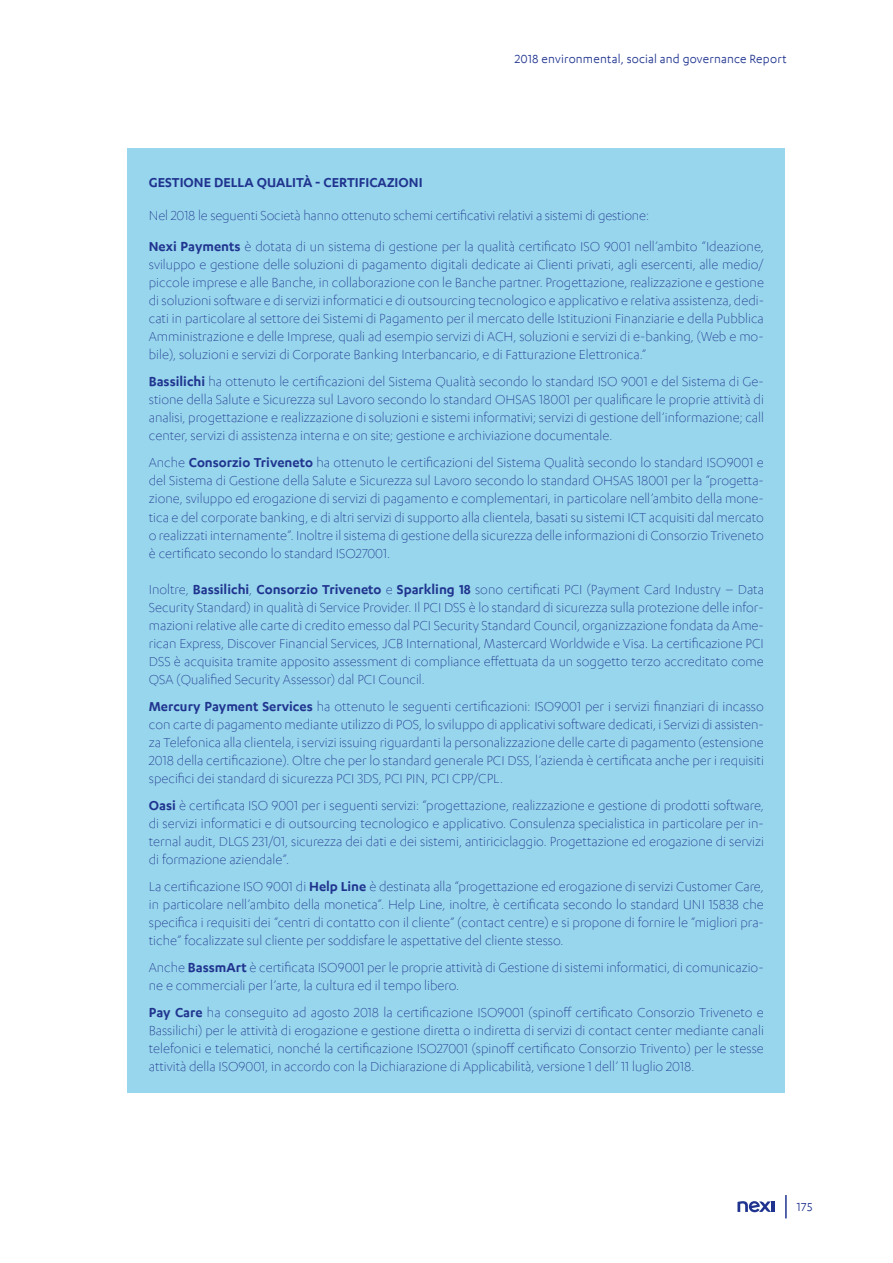
<style>
.page{position:relative;width:893px;height:1263px;background:#fff}
.page>*{position:absolute;margin:0;border:0;box-sizing:border-box;transform-origin:0 0}
.t1{font:300 15px/18px "Karbon App";color:#20348f;text-align:justify}
.t2{font:600 15px "Karbon App";color:#20348f}
.t3{font:13.5px "Karbon App";letter-spacing:.015em;color:#20348f}
.s1{font-weight:600}
</style>
<div class="page">
<hr style="left:785px;top:1195px;width:2px;height:23px;background:#20348f">
<svg style="left:737px;top:1201px;width:37px;height:11px"></svg>
<div style="left:128px;top:149px;width:657px;height:944px;background:#97d6ec"></div>
<p class="t3" style="left:515px;top:52px;width:273px">2018 environmental, social and governance Report</p>
<p class="t2" style="left:149px;top:174px;width:275px">GESTIONE DELLA QUALITÀ - CERTIFICAZIONI</p>
<p class="t1" style="left:149px;top:199px;width:617px;line-height:31.5px">Nel 2018 le seguenti Società hanno ottenuto schemi certificativi relativi a sistemi di gestione:<br><span class="s1">Nexi Payments</span> è dotata di un sistema di gestione per la qualità certificato ISO 9001 nell’ambito “Ideazione,</p>
<p class="t1" style="left:149px;top:255px;width:617px">sviluppo e gestione delle soluzioni di pagamento digitali dedicate ai Clienti privati, agli esercenti, alle medio/ piccole imprese e alle Banche, in collaborazione con le Banche partner. Progettazione, realizzazione e gestione di soluzioni software e di servizi informatici e di outsourcing tecnologico e applicativo e relativa assistenza, dedi&shy;cati in particolare al settore dei Sistemi di Pagamento per il mercato delle Istituzioni Finanziarie e della Pubblica Amministrazione e delle Imprese, quali ad esempio servizi di ACH, soluzioni e servizi di e-banking, (Web e mo&shy;bile), soluzioni e servizi di Corporate Banking Interbancario, e di Fatturazione Elettronica.”</p>
<p class="t1" style="left:149px;top:372px;width:617px"><span class="s1">Bassilichi</span> ha ottenuto le certificazioni del Sistema Qualità secondo lo standard ISO 9001 e del Sistema di Ge&shy;stione della Salute e Sicurezza sul Lavoro secondo lo standard OHSAS 18001 per qualificare le proprie attività di analisi, progettazione e realizzazione di soluzioni e sistemi informativi; servizi di gestione dell’informazione; call center, servizi di assistenza interna e on site; gestione e archiviazione documentale.</p>
<p class="t1" style="left:149px;top:453px;width:617px">Anche <span class="s1">Consorzio Triveneto</span> ha ottenuto le certificazioni del Sistema Qualità secondo lo standard ISO9001 e del Sistema di Gestione della Salute e Sicurezza sul Lavoro secondo lo standard OHSAS 18001 per la “progetta&shy;zione, sviluppo ed erogazione di servizi di pagamento e complementari, in particolare nell’ambito della mone&shy;tica e del corporate banking, e di altri servizi di supporto alla clientela, basati su sistemi ICT acquisiti dal mercato o realizzati internamente”. Inoltre il sistema di gestione della sicurezza delle informazioni di Consorzio Triveneto è certificato secondo lo standard ISO27001.</p>
<p class="t1" style="left:149px;top:579px;width:617px">Inoltre, <span class="s1">Bassilichi</span>, <span class="s1">Consorzio Triveneto</span> e <span class="s1">Sparkling 18</span> sono certificati PCI (Payment Card Industry – Data Security Standard) in qualità di Service Provider. Il PCI DSS è lo standard di sicurezza sulla protezione delle infor&shy;mazioni relative alle carte di credito emesso dal PCI Security Standard Council, organizzazione fondata da Ame&shy;rican Express, Discover Financial Services, JCB International, Mastercard Worldwide e Visa. La certificazione PCI DSS è acquisita tramite apposito assessment di compliance effettuata da un soggetto terzo accreditato come QSA (Qualified Security Assessor) dal PCI Council.</p>
<p class="t1" style="left:149px;top:696px;width:617px"><span class="s1">Mercury Payment Services</span> ha ottenuto le seguenti certificazioni: ISO9001 per i servizi finanziari di incasso con carte di pagamento mediante utilizzo di POS, lo sviluppo di applicativi software dedicati, i Servizi di assisten&shy;za Telefonica alla clientela, i servizi issuing riguardanti la personalizzazione delle carte di pagamento (estensione 2018 della certificazione). Oltre che per lo standard generale PCI DSS, l’azienda è certificata anche per i requisiti specifici dei standard di sicurezza PCI 3DS, PCI PIN, PCI CPP/CPL.</p>
<p class="t1" style="left:149px;top:795px;width:617px"><span class="s1">Oasi</span> è certificata ISO 9001 per i seguenti servizi: “progettazione, realizzazione e gestione di prodotti software, di servizi informatici e di outsourcing tecnologico e applicativo. Consulenza specialistica in particolare per in&shy;ternal audit, DLGS 231/01, sicurezza dei dati e dei sistemi, antiriciclaggio. Progettazione ed erogazione di servizi di formazione aziendale”.</p>
<p class="t1" style="left:149px;top:876px;width:617px">La certificazione ISO 9001 di <span class="s1">Help Line</span> è destinata alla “progettazione ed erogazione di servizi Customer Care, in particolare nell’ambito della monetica”. Help Line, inoltre, è certificata secondo lo standard UNI 15838 che specifica i requisiti dei “centri di contatto con il cliente” (contact centre) e si propone di fornire le “migliori pra&shy;tiche” focalizzate sul cliente per soddisfare le aspettative del cliente stesso.</p>
<p class="t1" style="left:149px;top:957px;width:617px">Anche <span class="s1">BassmArt</span> è certificata ISO9001 per le proprie attività di Gestione di sistemi informatici, di comunicazio&shy;ne e commerciali per l’arte, la cultura ed il tempo libero.</p>
<p class="t1" style="left:149px;top:1002px;width:617px"><span class="s1">Pay Care</span> ha conseguito ad agosto 2018 la certificazione ISO9001 (spinoff certificato Consorzio Triveneto e Bassilichi) per le attività di erogazione e gestione diretta o indiretta di servizi di contact center mediante canali telefonici e telematici, nonché la certificazione ISO27001 (spinoff certificato Consorzio Trivento) per le stesse attività della ISO9001, in accordo con la Dichiarazione di Applicabilità, versione 1 dell’ 11 luglio 2018.</p>
<p class="t3" style="left:797px;top:1199px;width:17px">175</p>
</div>
